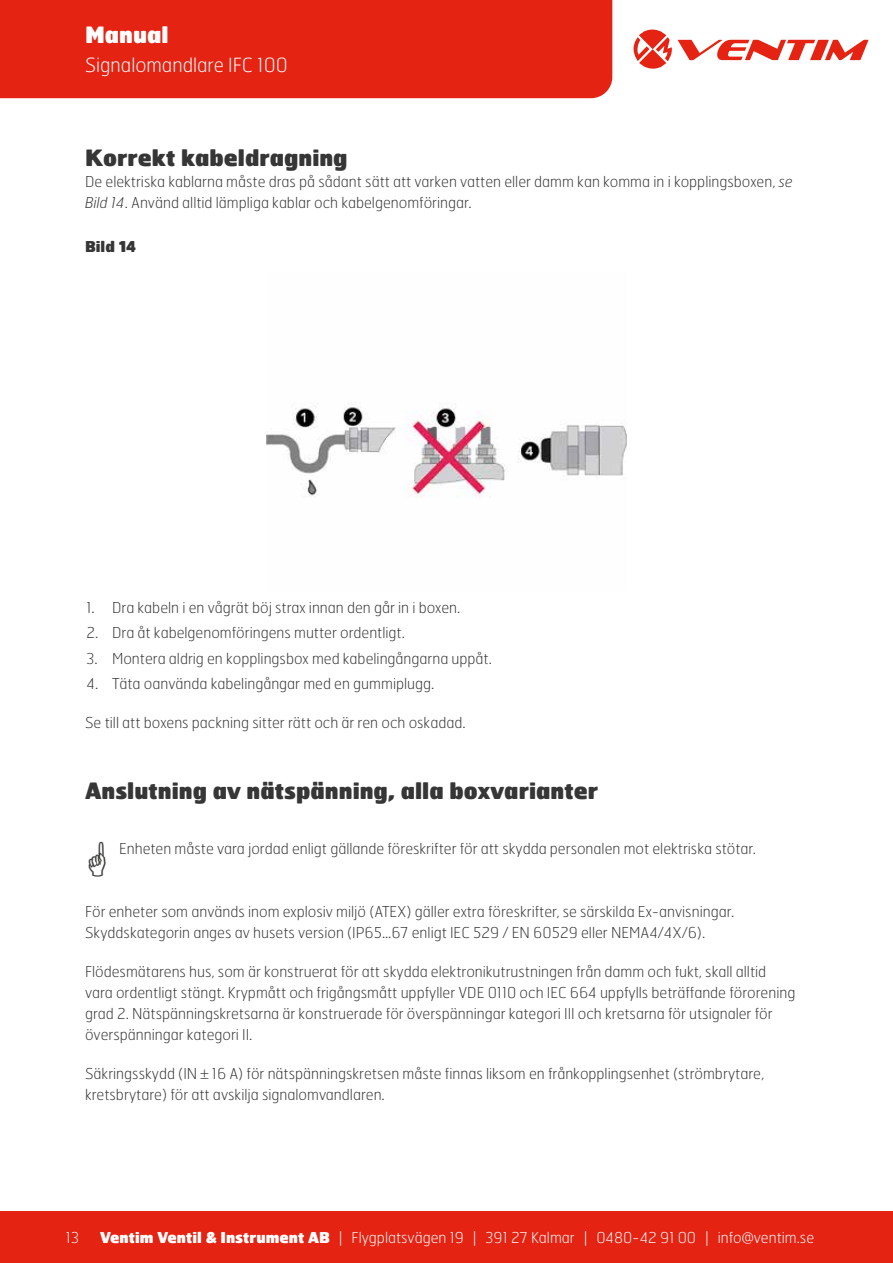
<style>
.page{position:relative;width:893px;height:1263px;background:#fff}
.page>*{position:absolute;margin:0;border:0;box-sizing:border-box;transform-origin:0 0}
.t1{font:900 22.5px "Hermes FB";color:#373636}
.t2{font:900 22.5px "Hermes FB";color:#fff}
.t3{font:100 19.5px "Hermes FB";color:#fff}
.t4{font:100 15px/21px "Hermes FB";color:#373636}
.t5{font:100 15px "Hermes FB";color:#fff}
.t6{font:900 15px "Hermes FB";color:#373636}
.s1{font-style:italic}
.s2{font-weight:900}
</style>
<div class="page">
<div style="left:0;top:1212px;width:893px;height:51px;background:#e42313"></div>
<div style="left:0;top:0;width:612px;height:98px;background:#e42313"></div>
<svg style="left:634px;top:30px;width:38px;height:39px"></svg>
<svg style="left:678px;top:40px;width:190px;height:20px"></svg>
<img style="left:266px;top:402px;width:360px;height:96px">
<h1 class="t2" style="left:85px;top:20px;width:85px">Manual</h1>
<h2 class="t3" style="left:85px;top:52px;width:204px">Signalomandlare IFC 100</h2>
<h1 class="t1" style="left:85px;top:143px;width:264px">Korrekt kabeldragning</h1>
<p class="t4" style="left:85px;top:171px;width:709px">De elektriska kablarna måste dras på sådant sätt att varken vatten eller damm kan komma in i kopplingsboxen, <span class="s1">se<br>Bild 14</span>. Använd alltid lämpliga kablar och kabelgenomföringar.</p>
<p class="t6" style="left:85px;top:236px;width:52px">Bild 14</p>
<p class="t4" style="left:87px;top:597px;width:375px">1. Dra kabeln i en vågrät böj strax innan den går in i boxen.</p>
<p class="t4" style="left:87px;top:622px;width:320px">2. Dra åt kabelgenomföringens mutter ordentligt.</p>
<p class="t4" style="left:87px;top:647px;width:407px">3. Montera aldrig en kopplingsbox med kabelingångarna uppåt.</p>
<p class="t4" style="left:87px;top:672px;width:349px">4. Täta oanvända kabelingångar med en gummiplugg.</p>
<p class="t4" style="left:85px;top:711px;width:382px">Se till att boxens packning sitter rätt och är ren och oskadad.</p>
<h1 class="t1" style="left:85px;top:775px;width:514px">Anslutning av nätspänning, alla boxvarianter</h1>
<p class="t4" style="left:119px;top:837px;width:638px">Enheten måste vara jordad enligt gällande föreskrifter för att skydda personalen mot elektriska stötar.</p>
<p class="t4" style="left:85px;top:901px;width:651px">För enheter som används inom explosiv miljö (ATEX) gäller extra föreskrifter, se särskilda Ex-anvisningar.<br>Skyddskategorin anges av husets version (IP65...67 enligt IEC 529 / EN 60529 eller NEMA4/4X/6).</p>
<p class="t4" style="left:85px;top:961px;width:712px">Flödesmätarens hus, som är konstruerat för att skydda elektronikutrustningen från damm och fukt, skall alltid vara ordentligt stängt. Krypmått och frigångsmått uppfyller VDE 0110 och IEC 664 uppfylls beträffande förorening grad 2. Nätspänningskretsarna är konstruerade för överspänningar kategori III och kretsarna för utsignaler för överspänningar kategori II.</p>
<p class="t4" style="left:85px;top:1063px;width:681px">Säkringsskydd (IN 16 A) för nätspänningskretsen måste finnas liksom en frånkopplingsenhet (strömbrytare, kretsbrytare) för att avskilja signalomvandlaren.</p>
<p class="t5" style="left:66px;top:1228px;width:14px">13</p>
<p class="t5" style="left:100px;top:1228px;width:716px"><span class="s2">Ventim Ventil &amp; Instrument AB</span> | Flygplatsvägen 19 | 391 27 Kalmar | 0480-42 91 00 | info@ventim.se</p>
</div>
